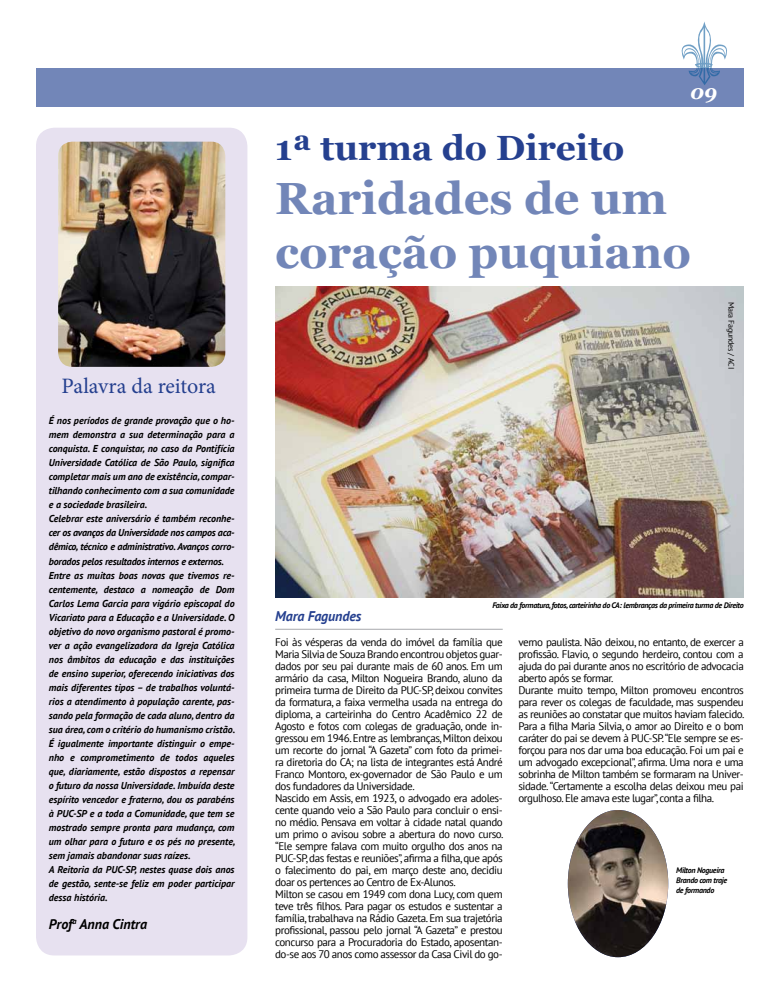
<style>
.page{position:relative;width:780px;height:993px;background:#fff}
.page>*{position:absolute;margin:0;border:0;box-sizing:border-box;transform-origin:0 0}
.t1{font:700 45px/54px "Georgia";color:#7286b8}
.t2{font:700 35px "Georgia";color:#25408f}
.t3{font:22px "Minion Pro";color:#25408f}
.t4{font:italic 700 20px "Georgia";color:#fff}
.t5{font:italic 700 14px "PT Sans";color:#000}
.t6{font:italic 700 14px "PT Sans";letter-spacing:-.01em;color:#25408f}
.t7{font:11px/12px "PT Sans";letter-spacing:-.04em;color:#000}
.t8{font:italic 700 10px/14px "PT Sans";color:#000}
.t9{font:italic 700 8px/10px "PT Sans";letter-spacing:-.04em;color:#000}
.t10{font:8px "PT Sans";letter-spacing:-.02em;color:#000}
.s1{color:#fff}
</style>
<div class="page">
<div style="left:36px;top:69px;width:708px;height:38px;background:#7286b8"></div>
<svg style="left:680px;top:21px;width:48px;height:64px"></svg>
<div style="left:36px;top:128px;width:211px;height:827px;background:#e7e1f0;border-radius:18px"></div>
<img style="left:58px;top:142px;width:167px;height:225px">
<img style="left:275px;top:286px;width:469px;height:311px">
<hr style="left:275px;top:628px;width:227px;height:1px;background:#a7a9ac">
<img style="left:567px;top:810px;width:101px;height:146px">
<h3 class="t3" style="left:62px;top:371px;width:156px">Palavra da reitora</h3>
<p class="t8" style="left:49px;top:413px;width:188px">É nos períodos de grande provação que o ho&shy;mem demonstra a sua determinação para a conquista. E conquistar, no caso da Pontifícia Universidade Católica de São Paulo, significa completar mais um ano de existência, compar&shy;tilhando conhecimento com a sua comunidade e a sociedade brasileira.<br>Celebrar este aniversário é também reconhe&shy;cer os avanços da Universidade nos campos aca&shy;dêmico, técnico e administrativo. Avanços corro&shy;borados pelos resultados internos e externos.<br>Entre as muitas boas novas que tivemos re&shy;centemente, destaco a nomeação de Dom Carlos Lema Garcia para vigário episcopal do Vicariato para a Educação e a Universidade. O objetivo do novo organismo pastoral é promo&shy;ver a ação evangelizadora da Igreja Católica nos âmbitos da educação e das instituições de ensino superior, oferecendo iniciativas dos mais diferentes tipos – de trabalhos voluntá&shy;rios a atendimento à população carente, pas&shy;sando pela formação de cada aluno, dentro da sua área, com o critério do humanismo cristão.<br>É igualmente importante distinguir o empe&shy;nho e comprometimento de todos aqueles que, diariamente, estão dispostos a repensar o futuro da nossa Universidade. Imbuída deste espírito vencedor e fraterno, dou os parabéns à PUC-SP e a toda a Comunidade, que tem se mostrado sempre pronta para mudança, com um olhar para o futuro e os pés no presente, sem jamais abandonar suas raízes.<br>A Reitoria da PUC-SP, nestes quase dois anos de gestão, sente-se feliz em poder participar dessa história.</p>
<p class="t5" style="left:49px;top:914px;width:100px">Prof<sup>a</sup> Anna Cintra</p>
<h3 class="t4" style="left:690px;top:79px;width:28px">09</h3>
<h2 class="t2" style="left:275px;top:125px;width:351px">1ª turma do Direito</h2>
<h1 class="t1" style="left:275px;top:171px;width:417px">Raridades de um coração puquiano</h1>
<p class="t10" style="left:736px;top:301px;width:69px;rotate:90deg">Mara Fagundes / ACI</p>
<p class="t9" style="left:459px;top:600px;width:286px"><span class="s1">Professora</span> Faixa da formatura, fotos, carteirinha do CA: lembranças da primeira turma de Direito</p>
<p class="t6" style="left:275px;top:606px;width:88px">Mara Fagundes</p>
<p class="t7" style="left:275px;top:635px;width:230px">Foi às vésperas da venda do imóvel da família que Maria Silvia de Souza Brando encontrou objetos guar&shy;dados por seu pai durante mais de 60 anos. Em um armário da casa, Milton Nogueira Brando, aluno da primeira turma de Direito da PUC-SP, deixou convites da formatura, a faixa vermelha usada na entrega do diploma, a carteirinha do Centro Acadêmico 22 de Agosto e fotos com colegas de graduação, onde in&shy;gressou em 1946. Entre as lembranças, Milton deixou um recorte do jornal “A Gazeta” com foto da primei&shy;ra diretoria do CA; na lista de integrantes está André Franco Montoro, ex-governador de São Paulo e um dos fundadores da Universidade.<br>Nascido em Assis, em 1923, o advogado era adoles&shy;cente quando veio a São Paulo para concluir o ensi&shy;no médio. Pensava em voltar à cidade natal quando um primo o avisou sobre a abertura do novo curso. “Ele sempre falava com muito orgulho dos anos na PUC-SP, das festas e reuniões”, afirma a filha, que após o falecimento do pai, em março deste ano, decidiu doar os pertences ao Centro de Ex-Alunos.<br>Milton se casou em 1949 com dona Lucy, com quem teve três filhos. Para pagar os estudos e sustentar a família, trabalhava na Rádio Gazeta. Em sua trajetória profissional, passou pelo jornal “A Gazeta” e prestou concurso para a Procuradoria do Estado, aposentan&shy;do-se aos 70 anos como assessor da Casa Civil do go-</p>
<p class="t7" style="left:518px;top:635px;width:228px">verno paulista. Não deixou, no entanto, de exercer a profissão. Flavio, o segundo herdeiro, contou com a ajuda do pai durante anos no escritório de advocacia aberto após se formar.<br>Durante muito tempo, Milton promoveu encontros para rever os colegas de faculdade, mas suspendeu as reuniões ao constatar que muitos haviam falecido.<br>Para a filha Maria Silvia, o amor ao Direito e o bom caráter do pai se devem à PUC-SP.“Ele sempre se es&shy;forçou para nos dar uma boa educação. Foi um pai e um advogado excepcional”, afirma. Uma nora e uma sobrinha de Milton também se formaram na Univer&shy;sidade. “Certamente a escolha delas deixou meu pai orgulhoso. Ele amava este lugar”, conta a filha.</p>
<p class="t9" style="left:676px;top:864px;width:52px">Milton Nogueira<br>Brando com traje de formando</p>
</div>
